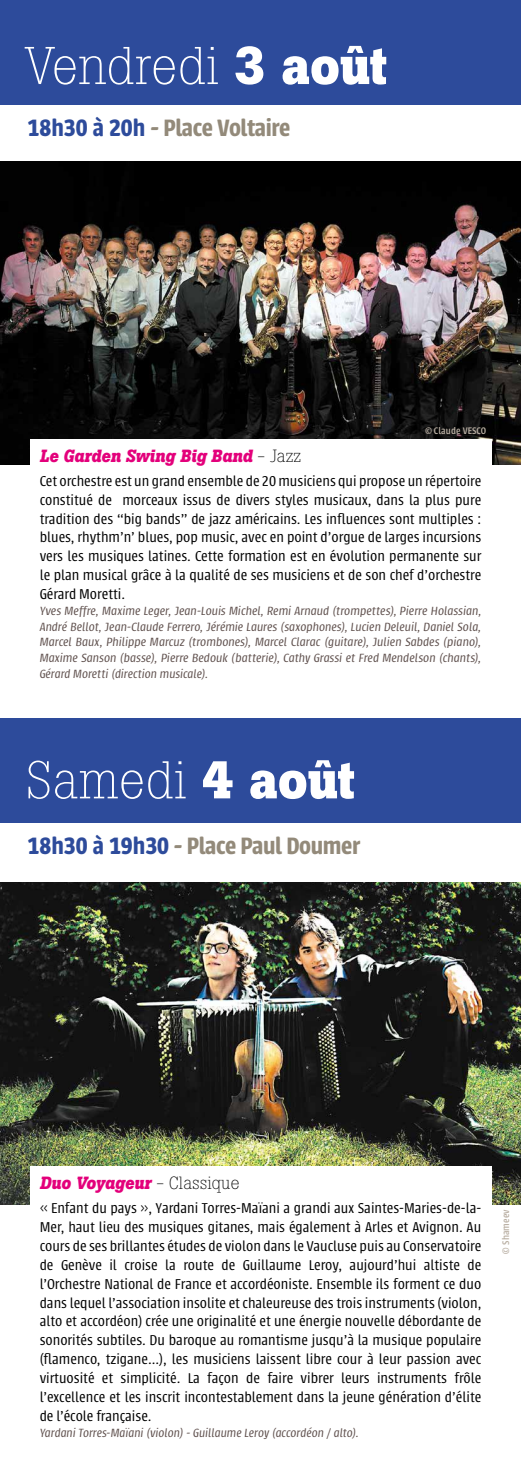
<style>
.page{position:relative;width:521px;height:1474px;background:#fff}
.page>*{position:absolute;margin:0;border:0;box-sizing:border-box;transform-origin:0 0}
.t1{font:300 52.5px "Boton";color:#fff}
.t2{font:600 26.07px "Urbana";letter-spacing:-.015em;color:#938a7a}
.t3{font:italic 700 17.5px "Boton";color:#e3007b;scale:.95 1}
.t4{font:300 15.75px/18.9px "Urbana";color:#000;text-align:justify}
.t5{font:italic 300 13.12px/15.8px "Urbana";color:#5f504d;text-align:justify}
.t6{font:500 10.5px "Urbana";letter-spacing:.01em;color:#bab0a4}
.s1{font-weight:700}
.s2{color:#2d4b9b}
.s3{font-weight:300;font-style:normal;color:#000}
</style>
<div class="page">
<div style="left:0;top:0;width:521px;height:104px;background:#2d4b9b"></div>
<div style="left:0;top:718px;width:521px;height:104px;background:#2d4b9b"></div>
<img style="left:0;top:161px;width:521px;height:303px">
<img style="left:0;top:882px;width:521px;height:322px">
<div style="left:30px;top:1166px;width:461px;height:270px;background:#fff"></div>
<div style="left:30px;top:439px;width:461px;height:261px;background:#fff"></div>
<h1 class="t1" style="left:25px;top:35px;width:364px">Vendredi <span class="s1">3 août</span></h1>
<h2 class="t2" style="left:28px;top:114px;width:264px"><span class="s2">18h30 à 20h</span> - Place Voltaire</h2>
<p class="t6" style="left:425px;top:425px;width:62px">© Claude VESCO</p>
<p class="t3" style="left:40px;top:445px;width:277px">Le Garden Swing Big Band <span class="s3">- Jazz</span></p>
<p class="t4" style="left:40px;top:471px;width:443px">Cet orchestre est un grand ensemble de 20 musiciens qui propose un répertoire constitué de morceaux issus de divers styles musicaux, dans la plus pure tradition des “big bands” de jazz américains. Les influences sont multiples : blues, rhythm’n’ blues, pop music, avec en point d’orgue de larges incursions vers les musiques latines. Cette formation est en évolution permanente sur le plan musical grâce à la qualité de ses musiciens et de son chef d’orchestre Gérard Moretti.</p>
<p class="t5" style="left:40px;top:603px;width:443px">Yves Meffre, Maxime Leger, Jean-Louis Michel, Remi Arnaud (trompettes), Pierre Holassian, André Bellot, Jean-Claude Ferrero, Jérémie Laures (saxophones), Lucien Deleuil, Daniel Sola, Marcel Baux, Philippe Marcuz (trombones), Marcel Clarac (guitare), Julien Sabdes (piano), Maxime Sanson (basse), Pierre Bedouk (batterie), Cathy Grassi et Fred Mendelson (chants), Gérard Moretti (direction musicale).</p>
<h1 class="t1" style="left:25px;top:749px;width:332px">Samedi <span class="s1">4 août</span></h1>
<h2 class="t2" style="left:28px;top:831px;width:334px"><span class="s2">18h30 à 19h30</span> - Place Paul Doumer</h2>
<p class="t3" style="left:40px;top:1172px;width:212px">Duo Voyageur <span class="s3">- Classique</span></p>
<p class="t4" style="left:40px;top:1198px;width:443px">« Enfant du pays », Yardani Torres-Maïani a grandi aux Saintes-Maries-de-la-Mer, haut lieu des musiques gitanes, mais également à Arles et Avignon. Au cours de ses brillantes études de violon dans le Vaucluse puis au Conservatoire de Genève il croise la route de Guillaume Leroy, aujourd’hui altiste de l’Orchestre National de France et accordéoniste. Ensemble ils forment ce duo dans lequel l’association insolite et chaleureuse des trois instruments (violon, alto et accordéon) crée une originalité et une énergie nouvelle débordante de sonorités subtiles. Du baroque au romantisme jusqu’à la musique populaire (flamenco, tzigane...), les musiciens laissent libre cour à leur passion avec virtuosité et simplicité. La façon de faire vibrer leurs instruments frôle l’excellence et les inscrit incontestablement dans la jeune génération d’élite de l’école française.</p>
<p class="t5" style="left:40px;top:1424px;width:321px">Yardani Torres-Maïani (violon) - Guillaume Leroy (accordéon / alto).</p>
<p class="t6" style="left:500px;top:1253px;width:46px;rotate:-90deg">© Shameev</p>
</div>
